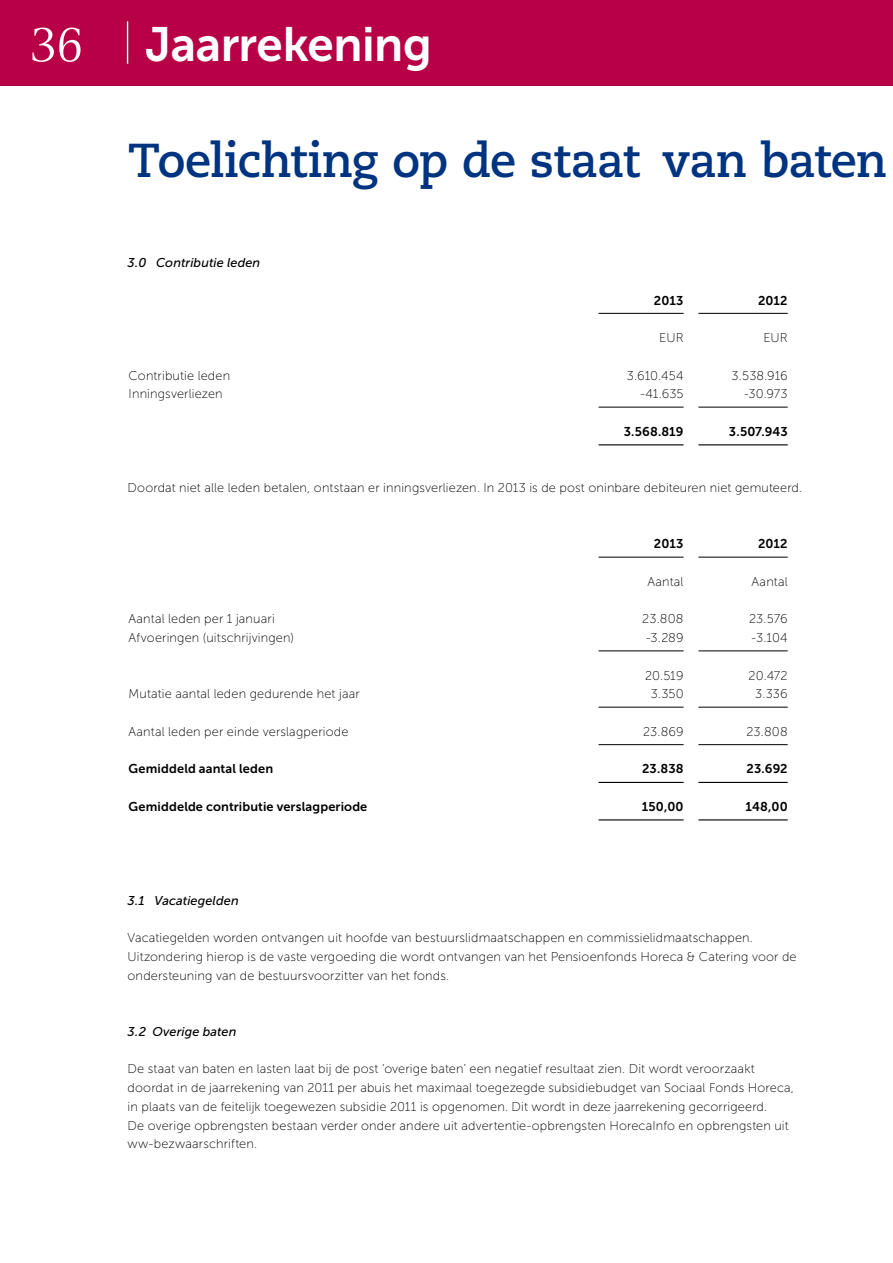
<style>
.page{position:relative;width:893px;height:1263px;background:#fff}
.page>*{position:absolute;margin:0;border:0;box-sizing:border-box;transform-origin:0 0}
.t1{font:52.5px "Veljovic Std";color:#fff}
.t2{font:48px "Museo Sans 700";letter-spacing:-.01em;color:#fff}
.t3{font:700 47.55px "Caecilia LT Std";letter-spacing:-.02em;color:#003480}
.t4{font:12.75px/18.8px "Museo Sans 100";letter-spacing:.01em;color:#000}
.t5{font:12.75px "Museo Sans 700";letter-spacing:.01em;color:#000}
.t6{font:italic 12.75px "Museo Sans 500";letter-spacing:.01em;color:#000}
</style>
<div class="page">
<div style="left:0;top:0;width:893px;height:85px;background:#b80047"></div>
<hr style="left:598px;top:313px;width:86px;height:1px;background:#000">
<hr style="left:698px;top:313px;width:90px;height:1px;background:#000">
<hr style="left:598px;top:407px;width:86px;height:1px;background:#000">
<hr style="left:698px;top:407px;width:90px;height:1px;background:#000">
<hr style="left:598px;top:444px;width:86px;height:1px;background:#000">
<hr style="left:698px;top:444px;width:90px;height:1px;background:#000">
<hr style="left:598px;top:557px;width:86px;height:1px;background:#000">
<hr style="left:698px;top:557px;width:90px;height:1px;background:#000">
<hr style="left:598px;top:651px;width:86px;height:1px;background:#000">
<hr style="left:698px;top:651px;width:90px;height:1px;background:#000">
<hr style="left:598px;top:707px;width:86px;height:1px;background:#000">
<hr style="left:698px;top:707px;width:90px;height:1px;background:#000">
<hr style="left:598px;top:744px;width:86px;height:1px;background:#000">
<hr style="left:698px;top:744px;width:90px;height:1px;background:#000">
<hr style="left:598px;top:782px;width:86px;height:1px;background:#000">
<hr style="left:598px;top:819px;width:86px;height:1px;background:#000">
<hr style="left:698px;top:782px;width:90px;height:1px;background:#000">
<hr style="left:698px;top:819px;width:90px;height:1px;background:#000">
<hr style="left:127px;top:21px;width:1px;height:43px;background:#fff">
<h1 class="t1" style="left:30px;top:16px;width:55px">36</h1>
<h2 class="t2" style="left:145px;top:17px;width:288px">Jaarrekening</h2>
<h3 class="t3" style="left:128px;top:132px;width:760px">Toelichting op de staat van baten</h3>
<p class="t6" style="left:128px;top:256px;width:134px">3.0 Contributie leden</p>
<p class="t5" style="left:654px;top:293px;width:31px">2013</p>
<p class="t5" style="left:758px;top:293px;width:31px">2012</p>
<p class="t4" style="left:659px;top:328px;width:26px">EUR</p>
<p class="t4" style="left:763px;top:328px;width:26px">EUR</p>
<p class="t4" style="left:129px;top:366px;width:103px">Contributie leden</p>
<p class="t4" style="left:627px;top:366px;width:58px">3.610.454</p>
<p class="t4" style="left:732px;top:366px;width:58px">3.538.916</p>
<p class="t4" style="left:129px;top:385px;width:96px">Inningsverliezen</p>
<p class="t4" style="left:640px;top:385px;width:45px">-41.635</p>
<p class="t4" style="left:744px;top:385px;width:45px">-30.973</p>
<p class="t5" style="left:624px;top:424px;width:61px">3.568.819</p>
<p class="t5" style="left:729px;top:424px;width:60px">3.507.943</p>
<p class="t4" style="left:128px;top:478px;width:676px">Doordat niet alle leden betalen, ontstaan er inningsverliezen. In 2013 is de post oninbare debiteuren niet gemuteerd.</p>
<p class="t5" style="left:654px;top:537px;width:31px">2013</p>
<p class="t5" style="left:758px;top:537px;width:31px">2012</p>
<p class="t4" style="left:647px;top:572px;width:38px">Aantal</p>
<p class="t4" style="left:752px;top:572px;width:38px">Aantal</p>
<p class="t4" style="left:129px;top:610px;width:148px">Aantal leden per 1 januari</p>
<p class="t4" style="left:642px;top:610px;width:43px">23.808</p>
<p class="t4" style="left:749px;top:610px;width:40px">23.576</p>
<p class="t4" style="left:129px;top:628px;width:167px">Afvoeringen (uitschrijvingen)</p>
<p class="t4" style="left:646px;top:628px;width:39px">-3.289</p>
<p class="t4" style="left:752px;top:628px;width:38px">-3.104</p>
<p class="t4" style="left:645px;top:666px;width:40px">20.519</p>
<p class="t4" style="left:749px;top:666px;width:41px">20.472</p>
<p class="t4" style="left:129px;top:685px;width:233px">Mutatie aantal leden gedurende het jaar</p>
<p class="t4" style="left:651px;top:685px;width:34px">3.350</p>
<p class="t4" style="left:755px;top:685px;width:34px">3.336</p>
<p class="t4" style="left:129px;top:722px;width:221px">Aantal leden per einde verslagperiode</p>
<p class="t4" style="left:643px;top:722px;width:42px">23.869</p>
<p class="t4" style="left:746px;top:722px;width:43px">23.808</p>
<p class="t5" style="left:129px;top:762px;width:146px">Gemiddeld aantal leden</p>
<p class="t5" style="left:129px;top:799px;width:240px">Gemiddelde contributie verslagperiode</p>
<p class="t5" style="left:642px;top:762px;width:43px">23.838</p>
<p class="t5" style="left:642px;top:799px;width:43px">150,00</p>
<p class="t5" style="left:747px;top:762px;width:43px">23.692</p>
<p class="t5" style="left:745px;top:799px;width:44px">148,00</p>
<p class="t6" style="left:128px;top:893px;width:113px">3.1 Vacatiegelden</p>
<p class="t4" style="left:128px;top:928px;width:671px">Vacatiegelden worden ontvangen uit hoofde van bestuurslidmaatschappen en commissielidmaatschappen.<br>Uitzondering hierop is de vaste vergoeding die wordt ontvangen van het Pensioenfonds Horeca &amp; Catering voor de ondersteuning van de bestuursvoorzitter van het fonds.</p>
<p class="t6" style="left:128px;top:1024px;width:110px">3.2 Overige baten</p>
<p class="t4" style="left:128px;top:1060px;width:668px">De staat van baten en lasten laat bij de post ‘overige baten’ een negatief resultaat zien. Dit wordt veroorzaakt doordat in de jaarrekening van 2011 per abuis het maximaal toegezegde subsidiebudget van Sociaal Fonds Horeca, in plaats van de feitelijk toegewezen subsidie 2011 is opgenomen. Dit wordt in deze jaarrekening gecorrigeerd.<br>De overige opbrengsten bestaan verder onder andere uit advertentie-opbrengsten HorecaInfo en opbrengsten uit ww-bezwaarschriften.</p>
</div>
